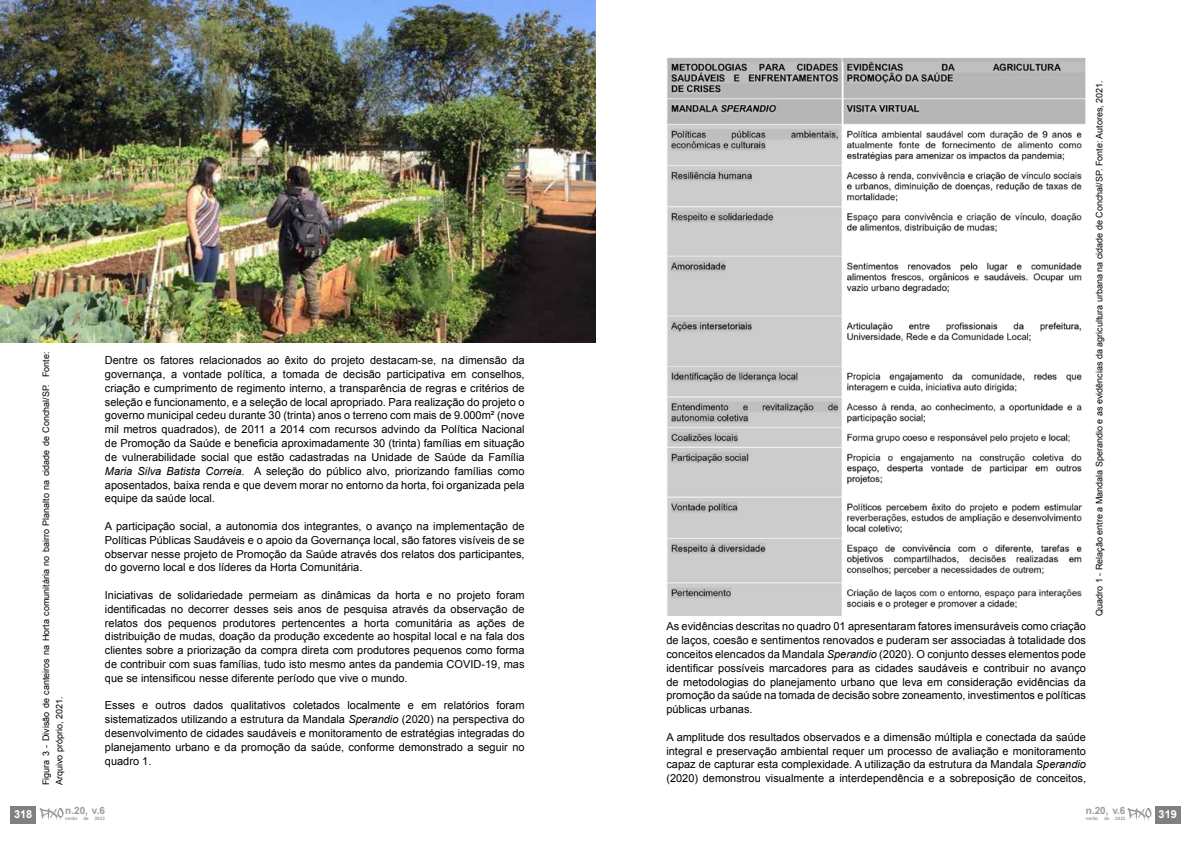
<style>
.page{position:relative;width:1191px;height:842px;background:#fff}
.page>*{position:absolute;margin:0;border:0;box-sizing:border-box;transform-origin:0 0}
.t1{font:11px/13.8px "Arial";color:#000;text-align:justify}
.t2{font:700 11px "Arial";color:#fff}
.t3{font:700 10px "Arial";color:#9d9d9c}
.t4{font:9px/13.5px "Arial";color:#000}
.t5{font:700 4.6px "Arial";color:#9d9d9c}
.s1{font-style:italic}
</style>
<div class="page">
<img style="left:0;top:0;width:595px;height:342px">
<img style="left:667px;top:57px;width:419px;height:559px">
<div style="left:1155px;top:806px;width:25px;height:17px;background:#808080"></div>
<svg style="left:1127px;top:808px;width:24px;height:13px"></svg>
<div style="left:11px;top:806px;width:25px;height:17px;background:#808080"></div>
<svg style="left:40px;top:808px;width:24px;height:13px"></svg>
<p class="t2" style="left:14px;top:807px;width:20px">318</p>
<p class="t4" style="left:39px;top:785px;width:435px;rotate:-90deg">Figura 3 - Divisão de canteiros na Horta comunitária no bairro Planalto na cidade de Conchal/SP. Fonte:<br>Arquivo próprio, 2021.</p>
<p class="t1" style="left:105px;top:354px;width:421px">Dentre os fatores relacionados ao êxito do projeto destacam-se, na dimensão da governança, a vontade política, a tomada de decisão participativa em conselhos, criação e cumprimento de regimento interno, a transparência de regras e critérios de seleção e funcionamento, e a seleção de local apropriado. Para realização do projeto o governo municipal cedeu durante 30 (trinta) anos o terreno com mais de 9.000m² (nove mil metros quadrados), de 2011 a 2014 com recursos advindo da Política Nacional de Promoção da Saúde e beneficia aproximadamente 30 (trinta) famílias em situação de vulnerabilidade social que estão cadastradas na Unidade de Saúde da Família <span class="s1">Maria Silva Batista Correia</span>. A seleção do público alvo, priorizando famílias como aposentados, baixa renda e que devem morar no entorno da horta, foi organizada pela equipe da saúde local.</p>
<p class="t1" style="left:105px;top:519px;width:421px">A participação social, a autonomia dos integrantes, o avanço na implementação de Políticas Públicas Saudáveis e o apoio da Governança local, são fatores visíveis de se observar nesse projeto de Promoção da Saúde através dos relatos dos participantes, do governo local e dos líderes da Horta Comunitária.</p>
<p class="t1" style="left:105px;top:588px;width:421px">Iniciativas de solidariedade permeiam as dinâmicas da horta e no projeto foram identificadas no decorrer desses seis anos de pesquisa através da observação de relatos dos pequenos produtores pertencentes a horta comunitária as ações de distribuição de mudas, doação da produção excedente ao hospital local e na fala dos clientes sobre a priorização da compra direta com produtores pequenos como forma de contribuir com suas famílias, tudo isto mesmo antes da pandemia COVID-19, mas que se intensificou nesse diferente período que vive o mundo.</p>
<p class="t1" style="left:105px;top:699px;width:421px">Esses e outros dados qualitativos coletados localmente e em relatórios foram sistematizados utilizando a estrutura da Mandala <span class="s1">Sperandio</span> (2020) na perspectiva do desenvolvimento de cidades saudáveis e monitoramento de estratégias integradas do planejamento urbano e da promoção da saúde, conforme demonstrado a seguir no quadro 1.</p>
<p class="t3" style="left:65px;top:804px;width:41px">n.20, v.6</p>
<p class="t5" style="left:65px;top:815px;width:14px">verão</p>
<p class="t5" style="left:83px;top:815px;width:7px">de</p>
<p class="t5" style="left:95px;top:815px;width:12px">2022</p>
<p class="t1" style="left:666px;top:620px;width:421px">As evidências descritas no quadro 01 apresentaram fatores imensuráveis como criação de laços, coesão e sentimentos renovados e puderam ser associadas à totalidade dos conceitos elencados da Mandala <span class="s1">Sperandio</span> (2020). O conjunto desses elementos pode identificar possíveis marcadores para as cidades saudáveis e contribuir no avanço de metodologias do planejamento urbano que leva em consideração evidências da promoção da saúde na tomada de decisão sobre zoneamento, investimentos e políticas públicas urbanas.</p>
<p class="t1" style="left:666px;top:730px;width:421px">A amplitude dos resultados observados e a dimensão múltipla e conectada da saúde integral e preservação ambiental requer um processo de avaliação e monitoramento capaz de capturar esta complexidade. A utilização da estrutura da Mandala <span class="s1">Sperandio </span>(2020) demonstrou visualmente a interdependência e a sobreposição de conceitos,</p>
<p class="t4" style="left:1092px;top:616px;width:537px;rotate:-90deg">Quadro 1 - Relação entre a Mandala Sperandio e as evidências da agricultura urbana na cidade de Conchal/SP. Fonte: Autores, 2021.</p>
<p class="t3" style="left:1085px;top:804px;width:41px">n.20, v.6</p>
<p class="t5" style="left:1085px;top:815px;width:14px">verão</p>
<p class="t5" style="left:1104px;top:815px;width:7px">de</p>
<p class="t5" style="left:1115px;top:815px;width:12px">2022</p>
<p class="t2" style="left:1158px;top:807px;width:20px">319</p>
</div>
